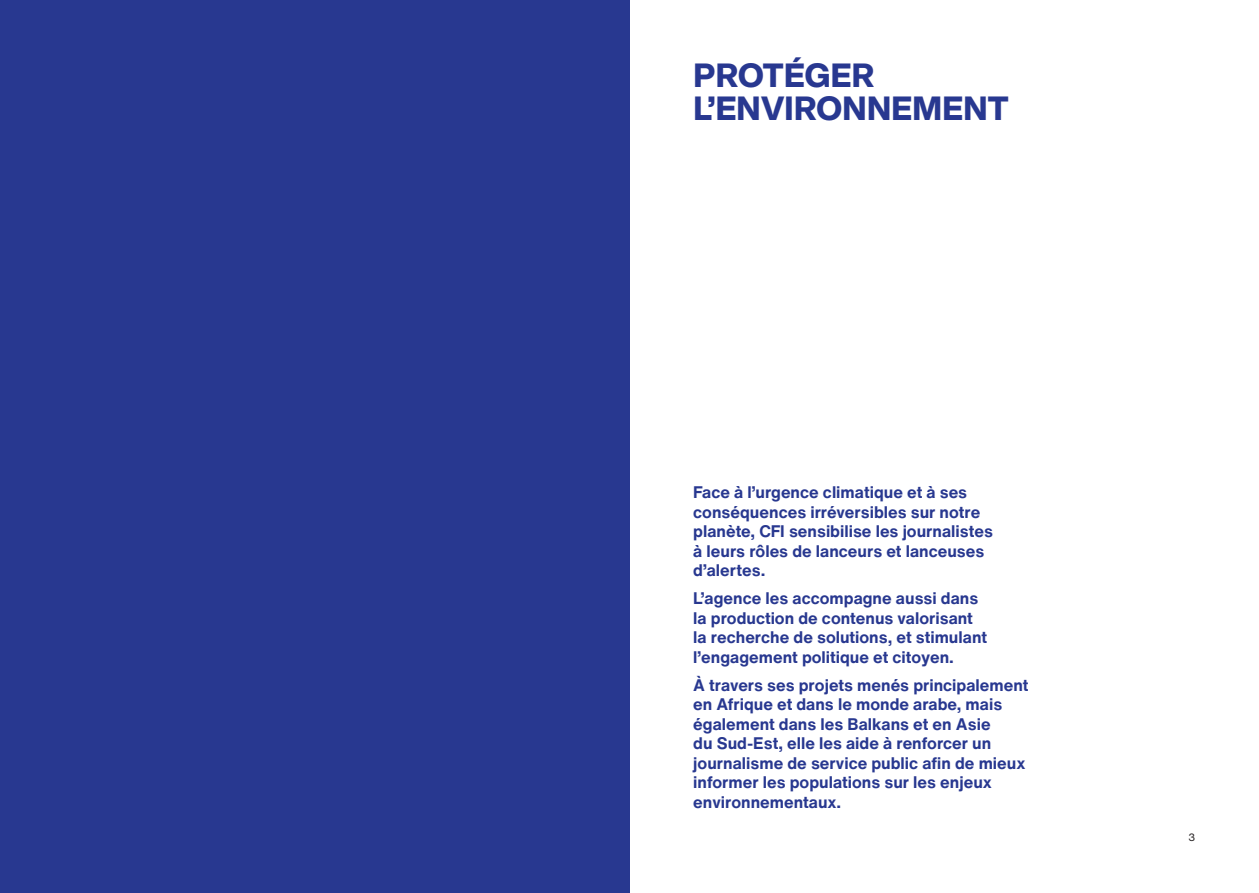
<style>
.page{position:relative;width:1259px;height:893px;background:#fff}
.page>*{position:absolute;margin:0;border:0;box-sizing:border-box;transform-origin:0 0}
.t1{font:800 33px/33px "Helvetica Now Display";letter-spacing:.01em;color:#283890}
.Notes{font:700 16.5px/19.5px "Helvetica Now Text";color:#283890}
.t2{font:10.5px "Helvetica Now Text";color:#231f20}
</style>
<div class="page">
<div style="left:0;top:0;width:629px;height:893px;background:#283890"></div>
<p class="t1" style="left:693px;top:59px;width:317px">PROTÉGER<br>L’ENVIRONNEMENT</p>
<p class="Notes" style="left:693px;top:483px;width:301px">Face à l’urgence climatique et à ses conséquences irréversibles sur notre planète, CFI sensibilise les journalistes à leurs rôles de lanceurs et lanceuses d’alertes.</p>
<p class="Notes" style="left:693px;top:589px;width:295px">L’agence les accompagne aussi dans la production de contenus valorisant la recherche de solutions, et stimulant l’engagement politique et citoyen.</p>
<p class="Notes" style="left:693px;top:675px;width:337px">À travers ses projets menés principalement en Afrique et dans le monde arabe, mais également dans les Balkans et en Asie<br>du Sud-Est, elle les aide à renforcer un journalisme de service public afin de mieux informer les populations sur les enjeux environnementaux.</p>
<p class="t2" style="left:1188px;top:831px;width:8px">3</p>
</div>
